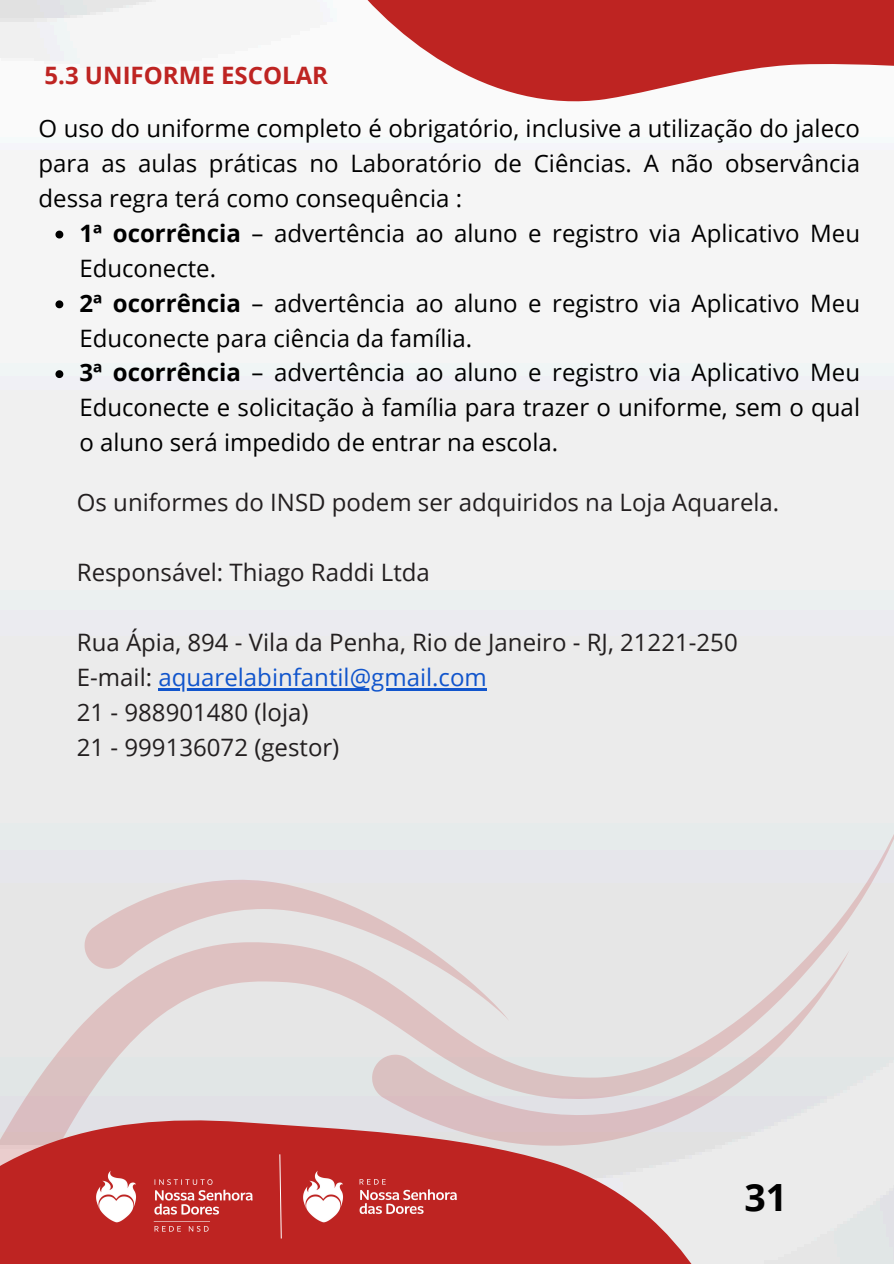
<style>
.page{position:relative;width:894px;height:1264px;background:#fff}
.page>*{position:absolute;margin:0;border:0;box-sizing:border-box;transform-origin:0 0}
.t1{font:700 37.5px "Open Sans";color:#000}
.t2{font:24px/34.8px "Open Sans";color:#000;text-align:justify}
.t3{font:24px "Open Sans";color:#231f20}
.t4{font:24px "Open Sans";color:#15c}
.t5{font:700 24px "Open Sans";color:#be2422}
.s1{font-weight:700}
.s2{color:#231f20}
</style>
<div class="page">
<img style="left:0;top:0;width:893px;height:1263px">
<svg style="left:266px;top:0;width:627px;height:115px;fill:#be2422"></svg>
<svg style="left:0;top:1195px;width:859px;height:68px;background:#cc6564"></svg>
<svg style="left:55px;top:231px;width:8px;height:7px"></svg>
<svg style="left:55px;top:300px;width:8px;height:8px"></svg>
<svg style="left:55px;top:370px;width:8px;height:8px"></svg>
<hr style="left:158px;top:688px;width:329px;height:2px;background:#15c">
<img style="left:267px;top:1195px;width:225px;height:43px">
<img style="left:61px;top:1195px;width:78px;height:43px">
<img style="left:141px;top:1195px;width:152px;height:40px">
<svg style="left:0;top:793px;width:893px;height:402px;background:#e0c8c9"></svg>
<svg style="left:84px;top:879px;width:425px;height:142px;background:#e2d6d6"></svg>
<svg style="left:372px;top:949px;width:477px;height:197px;background:#e1d9da"></svg>
<p class="t5" style="left:44px;top:58px;width:285px">5.3 UNIFORME ESCOLAR</p>
<h1 class="t2" style="left:39px;top:110px;width:822px">O uso do uniforme completo é obrigatório, inclusive a utilização do jaleco para as aulas práticas no Laboratório de Ciências. A não observância dessa regra terá como consequência :</h1>
<p class="t2" style="left:79px;top:215px;width:782px"><span class="s1">1ª ocorrência</span> – advertência ao aluno e registro via Aplicativo Meu<br>Educonecte.</p>
<p class="t2" style="left:79px;top:285px;width:782px"><span class="s1">2ª ocorrência</span> – advertência ao aluno e registro via Aplicativo Meu<br>Educonecte para ciência da família.</p>
<p class="t2" style="left:79px;top:355px;width:782px"><span class="s1">3ª ocorrência</span> – advertência ao aluno e registro via Aplicativo Meu Educonecte e solicitação à família para trazer o uniforme, sem o qual o aluno será impedido de entrar na escola.</p>
<p class="t3" style="left:77px;top:486px;width:703px">Os uniformes do INSD podem ser adquiridos na Loja Aquarela.</p>
<p class="t3" style="left:77px;top:555px;width:354px">Responsável: Thiago Raddi Ltda</p>
<p class="t3" style="left:77px;top:625px;width:662px">Rua Ápia, 894 - Vila da Penha, Rio de Janeiro - RJ, 21221-250</p>
<p class="t4" style="left:77px;top:660px;width:411px"><span class="s2">E-mail:</span> aquarelabinfantil@gmail.com</p>
<p class="t3" style="left:77px;top:695px;width:233px">21 - 988901480 (loja)</p>
<p class="t3" style="left:77px;top:730px;width:264px">21 - 999136072 (gestor)</p>
<p class="t1" style="left:744px;top:1170px;width:44px">31</p>
</div>
